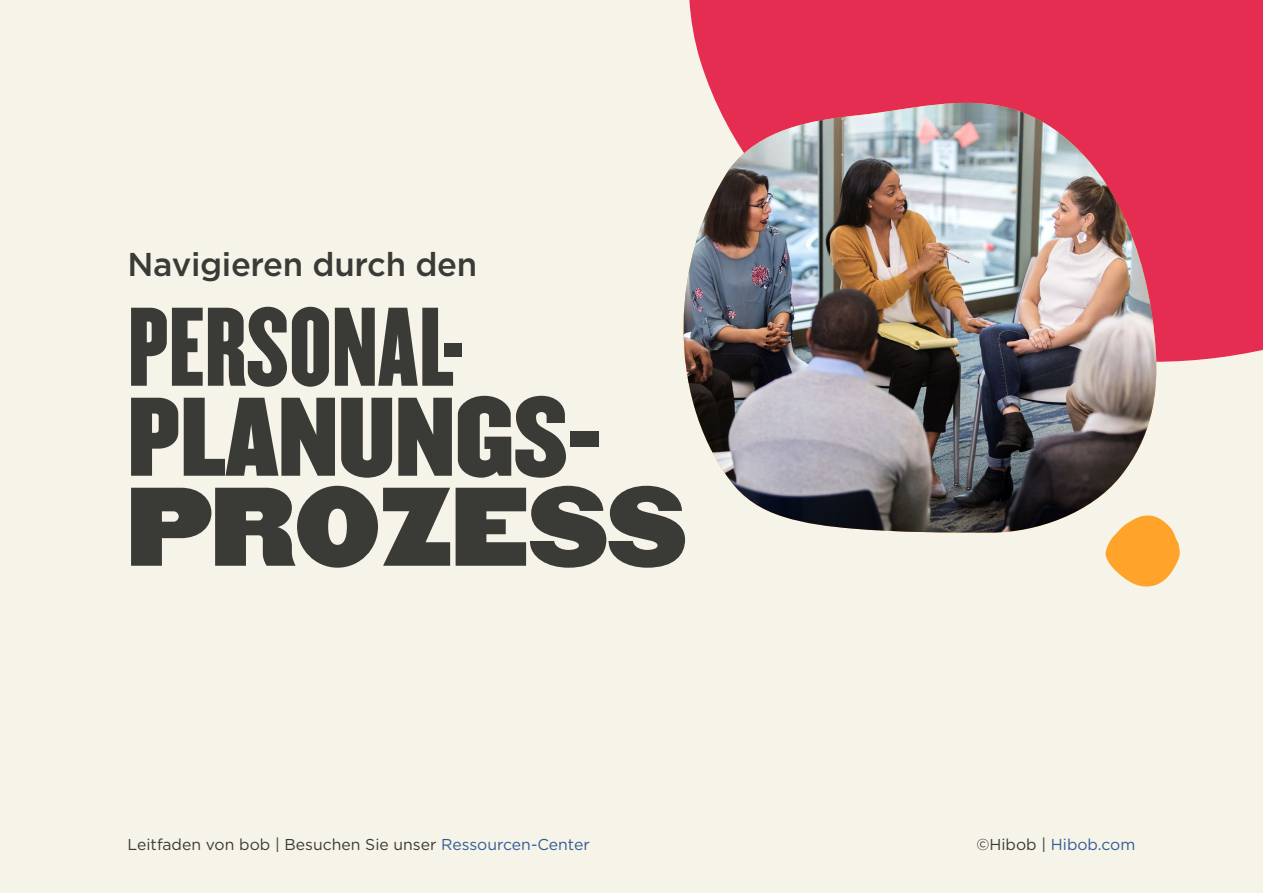
<style>
.page{position:relative;width:1263px;height:893px;background:#f6f3e8}
.page>*{position:absolute;margin:0;border:0;box-sizing:border-box;transform-origin:0 0}
.t1{font:97.5px "Champion HTF Middleweight";letter-spacing:-.005em;color:#3a3a37}
.t2{font:97.5px "Champion HTF Lightweight";letter-spacing:-.005em;color:#3a3a37}
.t3{font:97.5px "Champion HTF Heavyweight";letter-spacing:-.005em;color:#3a3a37}
.t4{font:500 33px "Gotham HTF";letter-spacing:-.01em;color:#3a3a37}
.t5{font:15.75px "Gotham HTF";color:#3a3a37}
.t6{font:15.75px "Gotham HTF";color:#325d95}
.s1{color:#325d95}
.s2{color:#3a3a37}
</style>
<div class="page">
<div style="left:689px;top:0;width:574px;height:362px;background:#e52c51"></div>
<div style="left:689px;top:94px;width:470px;height:9px;background:#e52c51"></div>
<img style="left:683px;top:103px;width:476px;height:430px">
<svg style="left:1104px;top:514px;width:76px;height:73px"></svg>
<h2 class="t4" style="left:128px;top:245px;width:351px">Navigieren durch den</h2>
<h1 class="t2" style="left:128px;top:283px;width:339px">PERSONAL-</h1>
<h1 class="t1" style="left:128px;top:373px;width:476px">PLANUNGS-</h1>
<h1 class="t3" style="left:128px;top:463px;width:560px">PROZESS</h1>
<p class="t5" style="left:128px;top:836px;width:464px">Leitfaden von bob | Besuchen Sie unser <span class="s1">Ressourcen-Center</span></p>
<p class="t6" style="left:976px;top:836px;width:160px"><span class="s2">©Hibob |</span> Hibob.com</p>
</div>
